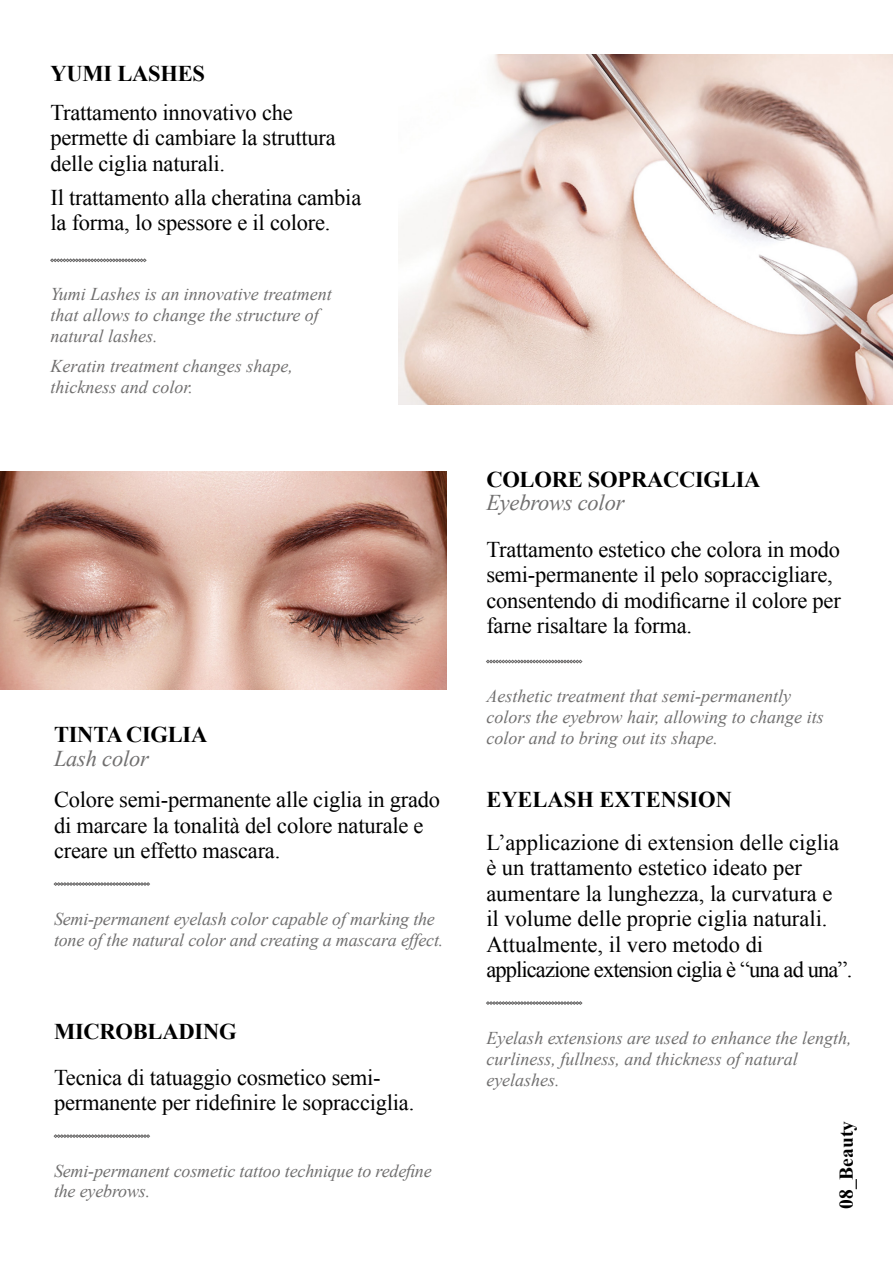
<style>
.page{position:relative;width:893px;height:1263px;background:#fff}
.page>*{position:absolute;margin:0;border:0;box-sizing:border-box;transform-origin:0 0}
.t1{font:22.5px/25.5px "Times New Roman";letter-spacing:-.01em;color:#000}
.t2{font:700 22.5px "Times New Roman";letter-spacing:-.01em;color:#000}
.t3{font:italic 22.5px "Times New Roman";letter-spacing:-.01em;color:#706f6f}
.t4{font:700 19.5px "Times New Roman";color:#000}
.t5{font:italic 18px/21px "Times New Roman";color:#706f6f}
</style>
<div class="page">
<img style="left:399px;top:54px;width:494px;height:350px">
<img style="left:0;top:471px;width:446px;height:219px">
<svg style="left:486px;top:660px;width:96px;height:3px"></svg>
<svg style="left:50px;top:259px;width:96px;height:3px"></svg>
<svg style="left:54px;top:882px;width:96px;height:4px"></svg>
<svg style="left:54px;top:1134px;width:96px;height:4px"></svg>
<svg style="left:486px;top:1001px;width:96px;height:4px"></svg>
<p class="t2" style="left:50px;top:58px;width:156px">YUMI LASHES</p>
<p class="t1" style="left:50px;top:99px;width:287px">Trattamento innovativo che permette di cambiare la struttura delle ciglia naturali.</p>
<p class="t1" style="left:50px;top:184px;width:312px">Il trattamento alla cheratina cambia la forma, lo spessore e il colore.</p>
<p class="t5" style="left:50px;top:283px;width:283px">Yumi Lashes is an innovative treatment that allows to change the structure of natural lashes.</p>
<p class="t5" style="left:50px;top:355px;width:244px">Keratin treatment changes shape, thickness and color.</p>
<p class="t2" style="left:54px;top:719px;width:155px">TINTA CIGLIA</p>
<p class="t3" style="left:54px;top:743px;width:96px">Lash color</p>
<p class="t1" style="left:54px;top:787px;width:388px">Colore semi-permanente alle ciglia in grado di marcare la tonalità del colore naturale e creare un effetto mascara.</p>
<p class="t5" style="left:54px;top:908px;width:391px">Semi-permanent eyelash color capable of marking the tone of the natural color and creating a mascara effect.</p>
<p class="t2" style="left:54px;top:1016px;width:184px">MICROBLADING</p>
<p class="t1" style="left:54px;top:1064px;width:362px">Tecnica di tatuaggio cosmetico semi&shy;permanente per ridefinire le sopracciglia.</p>
<p class="t5" style="left:54px;top:1161px;width:379px;line-height:19.5px">Semi-permanent cosmetic tattoo technique to redefine the eyebrows.</p>
<p class="t2" style="left:486px;top:464px;width:276px">COLORE SOPRACCIGLIA</p>
<p class="t3" style="left:486px;top:487px;width:140px">Eyebrows color</p>
<p class="t1" style="left:486px;top:536px;width:356px">Trattamento estetico che colora in modo semi-permanente il pelo sopraccigliare, consentendo di modificarne il colore per farne risaltare la forma.</p>
<p class="t5" style="left:486px;top:685px;width:339px">Aesthetic treatment that semi-permanently colors the eyebrow hair, allowing to change its color and to bring out its shape.</p>
<p class="t2" style="left:486px;top:784px;width:247px">EYELASH EXTENSION</p>
<p class="t1" style="left:486px;top:829px;width:367px">L’applicazione di extension delle ciglia è un trattamento estetico ideato per aumentare la lunghezza, la curvatura e<br>il volume delle proprie ciglia naturali.<br>Attualmente, il vero metodo di applicazione extension ciglia è “una ad una”.</p>
<p class="t5" style="left:486px;top:1027px;width:367px">Eyelash extensions are used to enhance the length, curliness, fullness, and thickness of natural eyelashes.</p>
<p class="t4" style="left:833px;top:1209px;width:89px;rotate:-90deg">08_Beauty</p>
</div>
